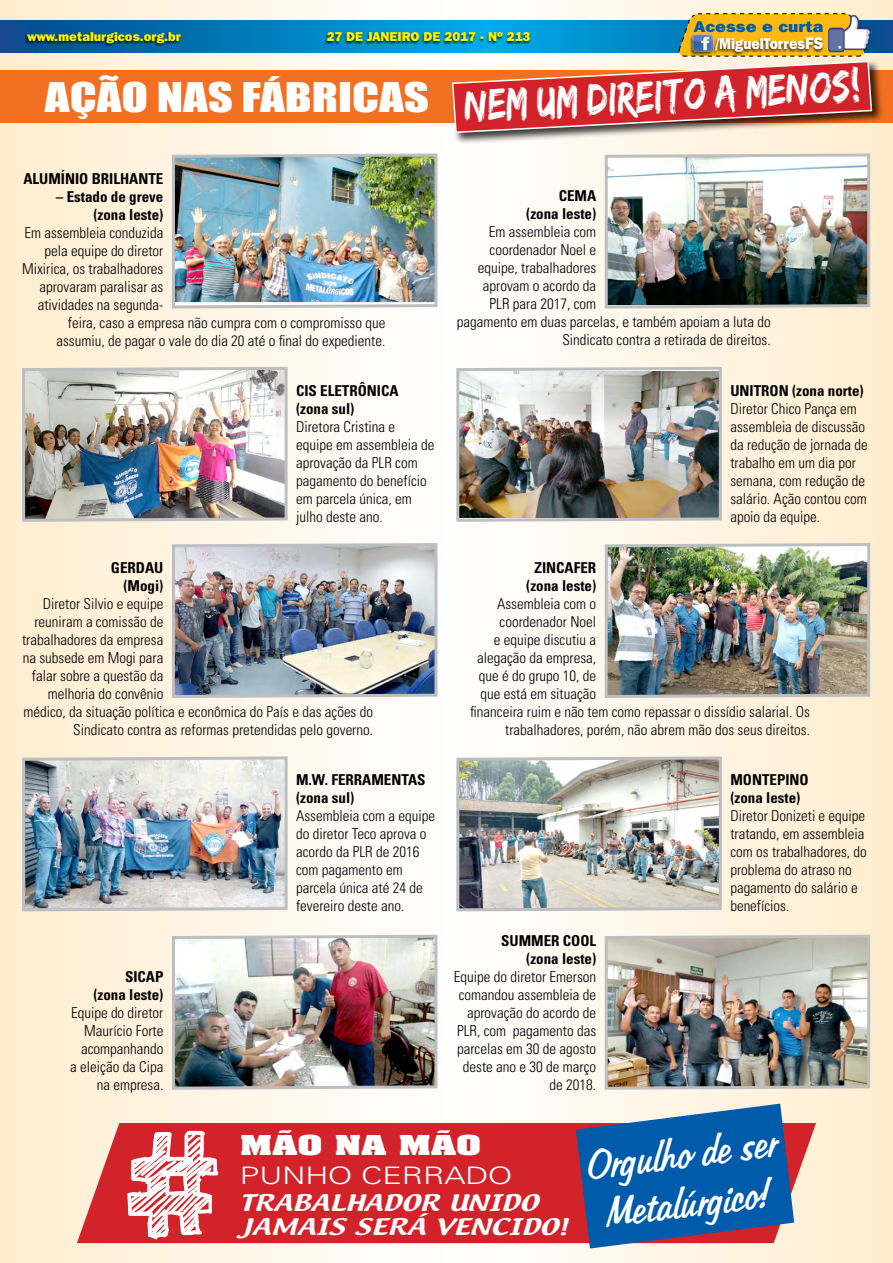
<style>
.page{position:relative;width:893px;height:1263px;background:#fff}
.page>*{position:absolute;margin:0;border:0;box-sizing:border-box;transform-origin:0 0}
.t1{font:italic 40.95px/49.1px "Tabitha";color:#fff;text-align:center;scale:.85 1}
.t2{font:39.15px "Edo";color:#fff;scale:.8 1}
.t3{font:37.5px "Impact";color:#fff;scale:1.3 1}
.t4{font:300 24.15px "Univers";color:#fff;scale:1.32 1}
.t5{font:700 23.4px "Aachen";color:#fff;scale:1.49 1}
.t6{font:19.95px/23.9px "Textile";color:#fff;scale:1.4 1}
.t7{font:800 15.45px/17.4px "Franklin Gothic IT Cby BT";color:#fff;text-align:right;scale:.88 1}
.t8{font:300 condensed 15px/18px "Univers";color:#000}
.t9{font:700 condensed 15px/18px "Univers";color:#000;text-align:right}
.t10{font:800 12.75px "Franklin Gothic IT Cby BT";color:#fff200}
.s1{color:#005baa}
.s2{font-size:16.65px}
</style>
<div class="page">
<div style="left:0;top:0;width:446px;height:1263px;background:linear-gradient(to right,#fdecce,#fcfdfe)"></div>
<div style="left:448px;top:0;width:445px;height:1263px;background:linear-gradient(to right,#fffefe,#ffedcf)"></div>
<svg style="left:0;top:21px;width:893px;height:31px;background:#0274b4"></svg>
<div style="left:24px;top:31px;width:157px;height:15px;background:#000;opacity:.75"></div>
<div style="left:324px;top:31px;width:206px;height:13px;background:#000;opacity:.75"></div>
<div style="left:0;top:70px;width:893px;height:53px;background:#f36f21"></div>
<div style="left:450px;top:60px;width:434px;height:84px;background:#000;opacity:.75"></div>
<svg style="left:451px;top:13px;width:422px;height:121px;background:#b67a6e"></svg>
<img style="left:170px;top:152px;width:269px;height:158px">
<img style="left:170px;top:541px;width:269px;height:158px">
<img style="left:170px;top:933px;width:269px;height:158px">
<img style="left:21px;top:365px;width:268px;height:158px">
<img style="left:21px;top:755px;width:268px;height:158px">
<img style="left:455px;top:365px;width:268px;height:158px">
<img style="left:455px;top:755px;width:268px;height:158px">
<img style="left:603px;top:152px;width:269px;height:158px">
<img style="left:603px;top:541px;width:269px;height:158px">
<img style="left:603px;top:933px;width:269px;height:158px">
<svg style="left:77px;top:1123px;width:739px;height:120px;background:#d53438"></svg>
<svg style="left:127px;top:1131px;width:91px;height:108px"></svg>
<svg style="left:576px;top:1104px;width:218px;height:144px;background:#3269a6"></svg>
<p class="t10" style="left:28px;top:28px;width:155px">www.metalurgicos.org.br</p>
<p class="t10" style="left:327px;top:28px;width:205px">27 DE JANEIRO DE 2017 - Nº 213</p>
<p class="t7" style="left:694px;top:17px;width:148px"><span class="s1">Acesse e curta </span>/MiguelTorres<span class="s2">FS</span></p>
<h3 class="t3" style="left:45px;top:68px;width:297px">AÇÃO NAS FÁBRICAS</h3>
<h2 class="t2" style="left:463px;top:87px;width:498px;rotate:-3deg">NEM UM DIREITO A MENOS!</h2>
<p class="t9" style="left:23px;top:169px;width:141px">ALUMÍNIO BRILHANTE</p>
<p class="t9" style="left:56px;top:187px;width:109px">– Estado de greve (zona leste)</p>
<p class="t8" style="left:24px;top:223px;width:141px">Em assembleia conduzida</p>
<p class="t8" style="left:44px;top:241px;width:121px">pela equipe do diretor</p>
<p class="t8" style="left:22px;top:259px;width:143px">Mixirica, os trabalhadores</p>
<p class="t8" style="left:39px;top:277px;width:126px">aprovaram paralisar as</p>
<p class="t8" style="left:38px;top:295px;width:127px">atividades na segunda-</p>
<p class="t8" style="left:68px;top:313px;width:319px">feira, caso a empresa não cumpra com o compromisso que</p>
<p class="t8" style="left:56px;top:331px;width:330px">assumiu, de pagar o vale do dia 20 até o final do expediente.</p>
<p class="t9" style="left:296px;top:381px;width:104px;text-align:left">CIS ELETRÔNICA (zona sul)</p>
<p class="t8" style="left:296px;top:417px;width:140px">Diretora Cristina e equipe em assembleia de aprovação da PLR com pagamento do benefício em parcela única, em julho deste ano.</p>
<p class="t9" style="left:111px;top:558px;width:54px">GERDAU (Mogi)</p>
<p class="t8" style="left:43px;top:595px;width:122px">Diretor Silvio e equipe</p>
<p class="t8" style="left:34px;top:613px;width:131px">reuniram a comissão de</p>
<p class="t8" style="left:22px;top:631px;width:143px">trabalhadores da empresa</p>
<p class="t8" style="left:23px;top:649px;width:142px">na subsede em Mogi para</p>
<p class="t8" style="left:32px;top:667px;width:133px">falar sobre a questão da</p>
<p class="t8" style="left:48px;top:685px;width:117px">melhoria do convênio</p>
<p class="t8" style="left:23px;top:703px;width:351px">médico, da situação política e econômica do País e das ações do</p>
<p class="t8" style="left:73px;top:721px;width:301px">Sindicato contra as reformas pretendidas pelo governo.</p>
<p class="t9" style="left:93px;top:967px;width:72px">SICAP (zona leste)</p>
<p class="t8" style="left:70px;top:1003px;width:95px;text-align:right">Equipe do diretor<br>Maurício Forte acompanhando<br>a eleição da Cipa na empresa.</p>
<p class="t9" style="left:296px;top:771px;width:131px;text-align:left">M.W. FERRAMENTAS (zona sul)</p>
<p class="t8" style="left:296px;top:807px;width:141px">Assembleia com a equipe do diretor Teco aprova o acordo da PLR de 2016 com pagamento em parcela única até 24 de fevereiro deste ano.</p>
<p class="t9" style="left:526px;top:186px;width:72px">CEMA (zona leste)</p>
<p class="t8" style="left:489px;top:222px;width:109px">Em assembleia com</p>
<p class="t8" style="left:490px;top:240px;width:108px">coordenador Noel e</p>
<p class="t8" style="left:478px;top:258px;width:120px">equipe, trabalhadores</p>
<p class="t8" style="left:483px;top:276px;width:115px">aprovam o acordo da</p>
<p class="t8" style="left:490px;top:294px;width:108px">PLR para 2017, com</p>
<p class="t8" style="left:457px;top:312px;width:315px">pagamento em duas parcelas, e também apoiam a luta do</p>
<p class="t8" style="left:562px;top:330px;width:210px">Sindicato contra a retirada de direitos.</p>
<p class="t9" style="left:730px;top:381px;width:135px">UNITRON (zona norte)</p>
<p class="t8" style="left:730px;top:399px;width:139px">Diretor Chico Pança em assembleia de discussão da redução de jornada de trabalho em um dia por semana, com redução de salário. Ação contou com apoio da equipe.</p>
<p class="t9" style="left:526px;top:558px;width:72px;text-align:center">ZINCAFER (zona leste)</p>
<p class="t8" style="left:497px;top:595px;width:101px">Assembleia com o</p>
<p class="t8" style="left:500px;top:613px;width:98px">coordenador Noel</p>
<p class="t8" style="left:494px;top:631px;width:104px">e equipe discutiu a</p>
<p class="t8" style="left:477px;top:649px;width:121px">alegação da empresa,</p>
<p class="t8" style="left:479px;top:667px;width:119px">que é do grupo 10, de</p>
<p class="t8" style="left:480px;top:685px;width:117px">que está em situação</p>
<p class="t8" style="left:470px;top:703px;width:341px">financeira ruim e não tem como repassar o dissídio salarial. Os</p>
<p class="t8" style="left:505px;top:721px;width:306px">trabalhadores, porém, não abrem mão dos seus direitos.</p>
<p class="t9" style="left:501px;top:931px;width:96px">SUMMER COOL (zona leste)</p>
<p class="t8" style="left:454px;top:967px;width:144px;text-align:right">Equipe do diretor Emerson comandou assembleia de aprovação do acordo de<br>PLR, com pagamento das parcelas em 30 de agosto deste ano e 30 de março de 2018.</p>
<p class="t9" style="left:730px;top:771px;width:80px;text-align:left">MONTEPINO (zona leste)</p>
<p class="t8" style="left:730px;top:807px;width:138px">Diretor Donizeti e equipe tratando, em assembleia com os trabalhadores, do problema do atraso no pagamento do salário e benefícios.</p>
<h3 class="t5" style="left:240px;top:1128px;width:163px">MÃO NA MÃO</h3>
<h3 class="t4" style="left:240px;top:1161px;width:208px">PUNHO CERRADO</h3>
<h3 class="t6" style="left:240px;top:1192px;width:235px">TRABALHADOR UNIDO<br>JAMAIS SERÁ VENCIDO!</h3>
<h1 class="t1" style="left:580px;top:1141px;width:227px;rotate:-7deg">Orgulho de ser<br>Metalúrgico!</h1>
</div>
